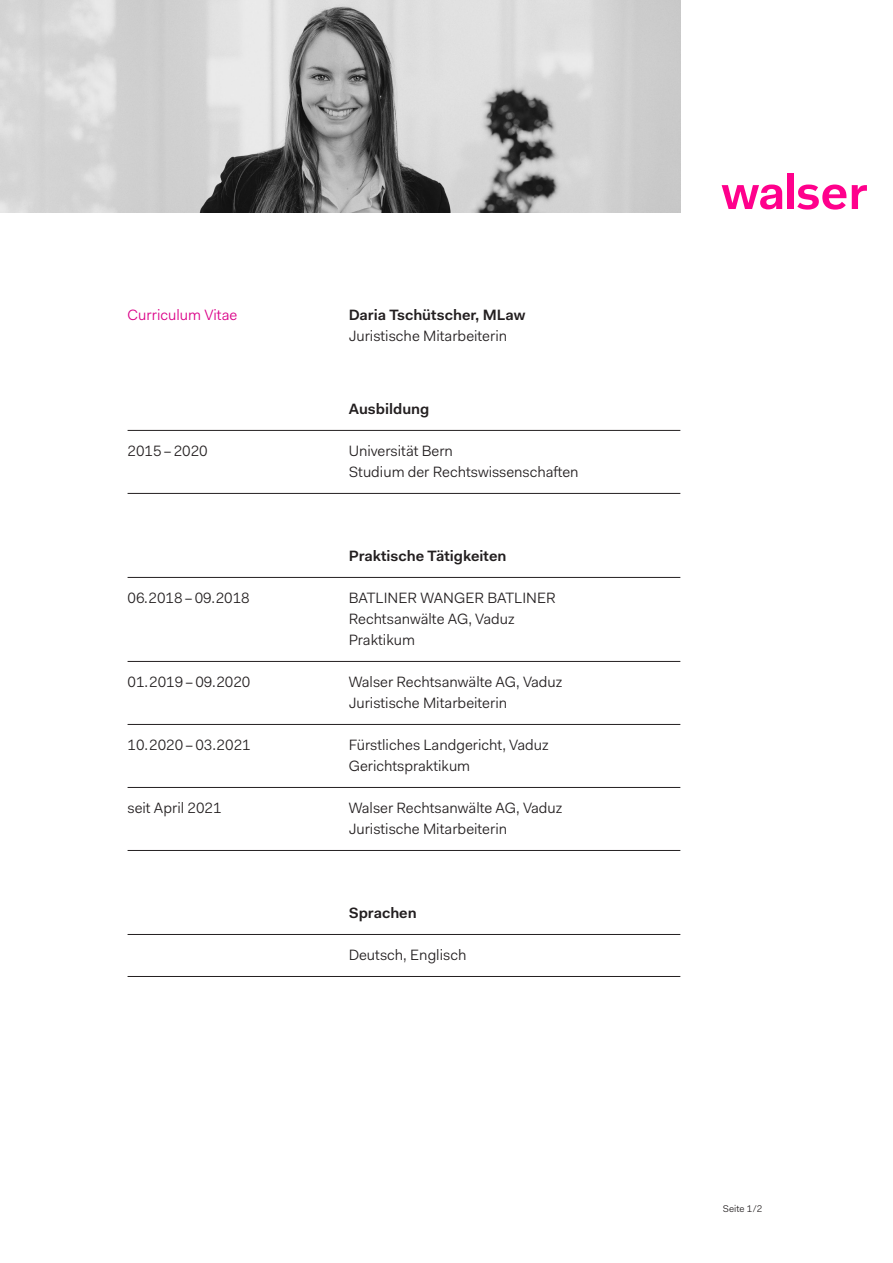
<style>
.page{position:relative;width:893px;height:1263px;background:#fff}
.page>*{position:absolute;margin:0;border:0;box-sizing:border-box;transform-origin:0 0}
.Grundtext_Linie_oben{font:15px/21px "Fakt Pro Blond";color:#231f20}
.Grundtext_fett{font:600 15px "Fakt Pro";color:#231f20}
.Grundtext_fett-2{font:15px "Fakt Pro Blond";color:#231f20}
.Grundtext_fett-3{font:15px "Fakt Pro Blond";color:#db0188}
.Grundtext_Linie_oben-2{font:600 15px "Fakt Pro";color:#231f20}
.t1{font:9.75px "Fakt Pro Blond";color:#231f20}
</style>
<div class="page">
<svg style="left:722px;top:185px;width:60px;height:24px"></svg>
<div style="left:788px;top:173px;width:6px;height:36px;background:#ff008c"></div>
<svg style="left:797px;top:185px;width:49px;height:25px"></svg>
<svg style="left:852px;top:185px;width:15px;height:24px"></svg>
<img style="left:0;top:0;width:680px;height:213px">
<hr style="left:128px;top:430px;width:552px;height:1px;background:#231f20">
<hr style="left:128px;top:493px;width:552px;height:1px;background:#231f20">
<hr style="left:128px;top:577px;width:552px;height:1px;background:#231f20">
<hr style="left:128px;top:661px;width:552px;height:1px;background:#231f20">
<hr style="left:128px;top:724px;width:552px;height:1px;background:#231f20">
<hr style="left:128px;top:787px;width:552px;height:1px;background:#231f20">
<hr style="left:128px;top:850px;width:552px;height:1px;background:#231f20">
<hr style="left:128px;top:934px;width:552px;height:1px;background:#231f20">
<hr style="left:128px;top:976px;width:552px;height:1px;background:#231f20">
<p class="Grundtext_fett-3" style="left:128px;top:304px;width:111px">Curriculum Vitae</p>
<p class="Grundtext_fett" style="left:349px;top:304px;width:178px">Daria Tschütscher, MLaw</p>
<p class="Grundtext_fett-2" style="left:349px;top:325px;width:160px">Juristische Mitarbeiterin</p>
<p class="Grundtext_fett" style="left:349px;top:399px;width:82px">Ausbildung</p>
<p class="Grundtext_Linie_oben" style="left:128px;top:440px;width:82px">2015–2020</p>
<p class="Grundtext_Linie_oben" style="left:349px;top:440px;width:231px">Universität Bern<br>Studium der Rechtswissenschaften</p>
<p class="Grundtext_fett" style="left:349px;top:546px;width:159px">Praktische Tätigkeiten</p>
<p class="Grundtext_Linie_oben" style="left:128px;top:587px;width:124px">06.2018–09.2018</p>
<p class="Grundtext_Linie_oben" style="left:349px;top:587px;width:209px">BATLINER WANGER BATLINER<br>Rechtsanwälte AG, Vaduz<br>Praktikum</p>
<p class="Grundtext_Linie_oben" style="left:128px;top:671px;width:124px">01.2019–09.2020</p>
<p class="Grundtext_Linie_oben" style="left:349px;top:671px;width:215px">Walser Rechtsanwälte AG, Vaduz<br>Juristische Mitarbeiterin</p>
<p class="Grundtext_Linie_oben" style="left:128px;top:734px;width:125px">10.2020–03.2021</p>
<p class="Grundtext_Linie_oben" style="left:349px;top:734px;width:201px">Fürstliches Landgericht, Vaduz<br>Gerichtspraktikum</p>
<p class="Grundtext_Linie_oben" style="left:128px;top:797px;width:96px">seit April 2021</p>
<p class="Grundtext_Linie_oben" style="left:349px;top:797px;width:215px">Walser Rechtsanwälte AG, Vaduz<br>Juristische Mitarbeiterin</p>
<p class="Grundtext_Linie_oben-2" style="left:349px;top:903px;width:70px">Sprachen</p>
<p class="Grundtext_Linie_oben" style="left:349px;top:944px;width:119px">Deutsch, Englisch</p>
<p class="t1" style="left:723px;top:1202px;width:41px">Seite 1/2</p>
</div>
